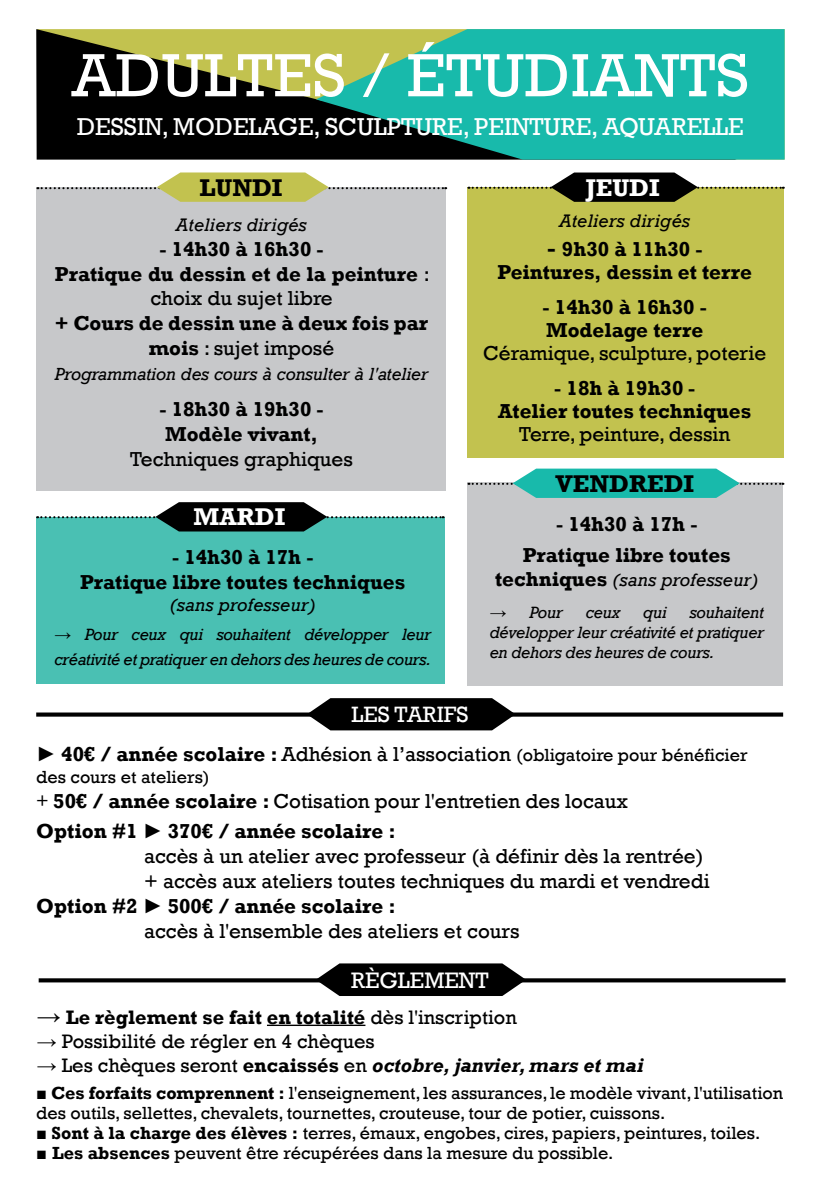
<style>
.page{position:relative;width:840px;height:1191px;background:#fff}
.page>*{position:absolute;margin:0;border:0;box-sizing:border-box;transform-origin:0 0}
.t1{font:62px "Rockwell";letter-spacing:.01em;color:#fff}
.t2{font:25px "Rockwell";color:#fff}
.t3{font:700 24.8px "Rockwell";color:#000}
.t4{font:700 24.8px "Rockwell";color:#fff}
.t5{font:23px "Rockwell";color:#fff}
.t6{font:22.8px "Rockwell";color:#fff}
.t7{font:700 20.6px/24.8px "Rockwell";color:#000;text-align:center}
.t8{font:20.6px "Rockwell";color:#000}
.t9{font:italic 700 20px "Rockwell";color:#000}
.t10{font:700 20px "Rockwell";color:#000}
.t11{font:20px "Rockwell";color:#000}
.t12{font:italic 18.6px "Rockwell";letter-spacing:.01em;color:#000}
.t13{font:18px/21.6px "Rockwell";color:#000}
.t14{font:italic 18px "Rockwell";letter-spacing:-.01em;color:#000}
.t15{font:italic 16.8px/20.2px "Rockwell";letter-spacing:-.02em;color:#000}
.s1{font-weight:400}
.s2{font-family:"Century Gothic";font-style:normal}
.s3{font-size:25.2px}
.s4{font-weight:700;font-style:normal;font-size:20.6px}
.s5{font-family:"Century Gothic";font-size:20.6px}
.s6{font-weight:700;font-size:20.6px}
.s7{font-size:20.6px}
.s8{font-family:"Century Gothic";font-weight:400}
.s9{font-size:20.8px}
.s10{font-family:"Century Gothic";font-weight:400;font-size:24px}
.s11{font-family:"Century Gothic"}
.s12{font-family:"Century Gothic";font-weight:400;font-style:normal}
.s13{font-weight:400;font-style:normal}
.s14{font-style:normal}
.s15{font-weight:700}
</style>
<div class="page">
<svg style="left:36px;top:29px;width:280px;height:131px;background:#353516"></svg>
<svg style="left:316px;top:29px;width:468px;height:131px;background:#25a791"></svg>
<svg style="left:36px;top:712px;width:746px;height:4px;background:#202020"></svg>
<svg style="left:307px;top:698px;width:208px;height:32px;background:#1c1c1c"></svg>
<hr style="left:267px;top:1024px;width:98px;height:2px;background:#000">
<svg style="left:39px;top:978px;width:746px;height:4px;background:#131313"></svg>
<svg style="left:315px;top:963px;width:210px;height:33px;background:#1f1f1f"></svg>
<div style="left:36px;top:188px;width:410px;height:303px;background:#c7c8ca"></div>
<div style="left:467px;top:187px;width:316px;height:270px;background:#c2c24f"></div>
<div style="left:36px;top:517px;width:408px;height:166px;background:#4ac0b3"></div>
<div style="left:467px;top:482px;width:315px;height:204px;background:#c7c8ca"></div>
<svg style="left:37px;top:502px;width:406px;height:29px"></svg>
<svg style="left:37px;top:172px;width:409px;height:30px"></svg>
<svg style="left:468px;top:172px;width:315px;height:30px"></svg>
<svg style="left:468px;top:468px;width:315px;height:30px"></svg>
<h1 class="t1" style="left:72px;top:40px;width:642px">ad ultes / étudiants</h1>
<p class="t2" style="left:77px;top:113px;width:667px">Dessin, modelage, sculpture, peinture, aquarelle</p>
<p class="t3" style="left:199px;top:172px;width:51px">LUNDI</p>
<p class="t4" style="left:585px;top:172px;width:60px">JEUDI</p>
<p class="t12" style="left:176px;top:214px;width:133px">Ateliers dirigés</p>
<p class="t7" style="left:55px;top:236px;width:376px">- 14h30 à 16h30 -<br>Pratique du dessin et de la peinture <span class="s1">: choix du sujet libre</span></p>
<p class="t7" style="left:55px;top:311px;width:374px">+ Cours de dessin une à deux fois par mois <span class="s1">: sujet imposé</span></p>
<p class="t14" style="left:55px;top:363px;width:374px">Programmation des cours à consulter à l'atelier</p>
<p class="t7" style="left:159px;top:397px;width:166px;text-align:left">- 18h30 à 19h30 -<br>Modèle vivant,</p>
<p class="t8" style="left:130px;top:447px;width:224px">Techniques graphiques</p>
<p class="t4" style="left:193px;top:502px;width:77px">MARDI</p>
<p class="t7" style="left:80px;top:545px;width:326px">- 14h30 à 17h -<br>Pratique libre toutes techniques</p>
<p class="t12" style="left:170px;top:594px;width:147px">(sans professeur)</p>
<p class="t15" style="left:54px;top:622px;width:378px;line-height:24.8px"><span class="s2">→</span> Pour ceux qui souhaitent développer leur créativité et pratiquer en dehors des heures de cours.</p>
<p class="t6" style="left:351px;top:701px;width:118px">LES TARIFS</p>
<p class="t12" style="left:559px;top:210px;width:133px">Ateliers dirigés</p>
<p class="t7" style="left:497px;top:238px;width:256px;line-height:22.8px"><span class="s3">-</span> 9h30 à 11h30 -<br>Peintures, dessin et terre</p>
<p class="t7" style="left:542px;top:296px;width:166px;line-height:22.8px;text-align:left">- 14h30 à 16h30 -<br>Modelage terre</p>
<p class="t8" style="left:483px;top:341px;width:285px">Céramique, sculpture, poterie</p>
<p class="t7" style="left:498px;top:377px;width:254px;line-height:22.8px">- 18h à 19h30 -<br>Atelier toutes techniques</p>
<p class="t8" style="left:519px;top:422px;width:212px">Terre, peinture, dessin</p>
<p class="t3" style="left:555px;top:468px;width:20px">VEND</p>
<p class="t3" style="left:628px;top:468px;width:35px">REDI</p>
<p class="t7" style="left:522px;top:509px;width:209px;line-height:30.4px">- 14h30 à 17h -<br>Pratique libre toutes</p>
<p class="t12" style="left:495px;top:569px;width:265px"><span class="s4">techniques</span> (sans professeur)</p>
<p class="t15" style="left:489px;top:602px;width:74px"><span class="s2">→</span> Pour</p>
<p class="t15" style="left:585px;top:602px;width:36px">ceux</p>
<p class="t15" style="left:643px;top:602px;width:25px">qui</p>
<p class="t15" style="left:489px;top:602px;width:276px;text-align:justify;text-indent:200px">souhaitent développer leur créativité et pratiquer en dehors des heures de cours.</p>
<p class="t13" style="left:36px;top:744px;width:712px"><span class="s5">►</span> <span class="s6">40€ / année scolaire :</span> <span class="s7">Adhésion à l’association</span> (obligatoire pour bénéficier des cours et ateliers)</p>
<p class="t7" style="left:36px;top:785px;width:592px;line-height:30.8px;text-align:left"><span class="s8">+</span> 50€ / année scolaire : <span class="s1">Cotisation pour l'entretien des locaux<br></span><span class="s9">Option #1</span> <span class="s8">►</span> 370€ / année scolaire :</p>
<p class="t8" style="left:144px;top:844px;width:560px">accès à un atelier avec professeur (à définir dès la rentrée)</p>
<p class="t8" style="left:144px;top:869px;width:567px">+ accès aux ateliers toutes techniques du mardi et vendredi</p>
<p class="t7" style="left:36px;top:894px;width:361px"><span class="s9">Option #2</span> <span class="s8">►</span> 500€ / année scolaire :</p>
<p class="t8" style="left:144px;top:919px;width:377px">accès à l'ensemble des ateliers et cours</p>
<p class="t5" style="left:351px;top:966px;width:132px">règlement</p>
<p class="t10" style="left:37px;top:1005px;width:481px"><span class="s10">→</span> Le règlement se fait en totalité <span class="s1">dès l'inscription</span></p>
<p class="t11" style="left:37px;top:1029px;width:339px"><span class="s11">→</span> Possibilité de régler en 4 chèques</p>
<p class="t9" style="left:37px;top:1053px;width:607px"><span class="s12">→</span> <span class="s13">Les chèques seront</span> <span class="s14">encaissés</span> <span class="s13">en</span> octobre, janvier, mars et mai</p>
<p class="t13" style="left:36px;top:1083px;width:748px;line-height:20px"><span class="s11">■</span> <span class="s15">Ces forfaits comprennent :</span> l'enseignement, les assurances, le modèle vivant, l'utilisation des outils, sellettes, chevalets, tournettes, crouteuse, tour de potier, cuissons.</p>
<p class="t13" style="left:36px;top:1122px;width:725px"><span class="s11">■</span> <span class="s15">Sont à la charge des élèves :</span> terres, émaux, engobes, cires, papiers, peintures, toiles.</p>
<p class="t13" style="left:36px;top:1142px;width:578px"><span class="s11">■</span> <span class="s15">Les absences</span> peuvent être récupérées dans la mesure du possible.</p>
</div>
